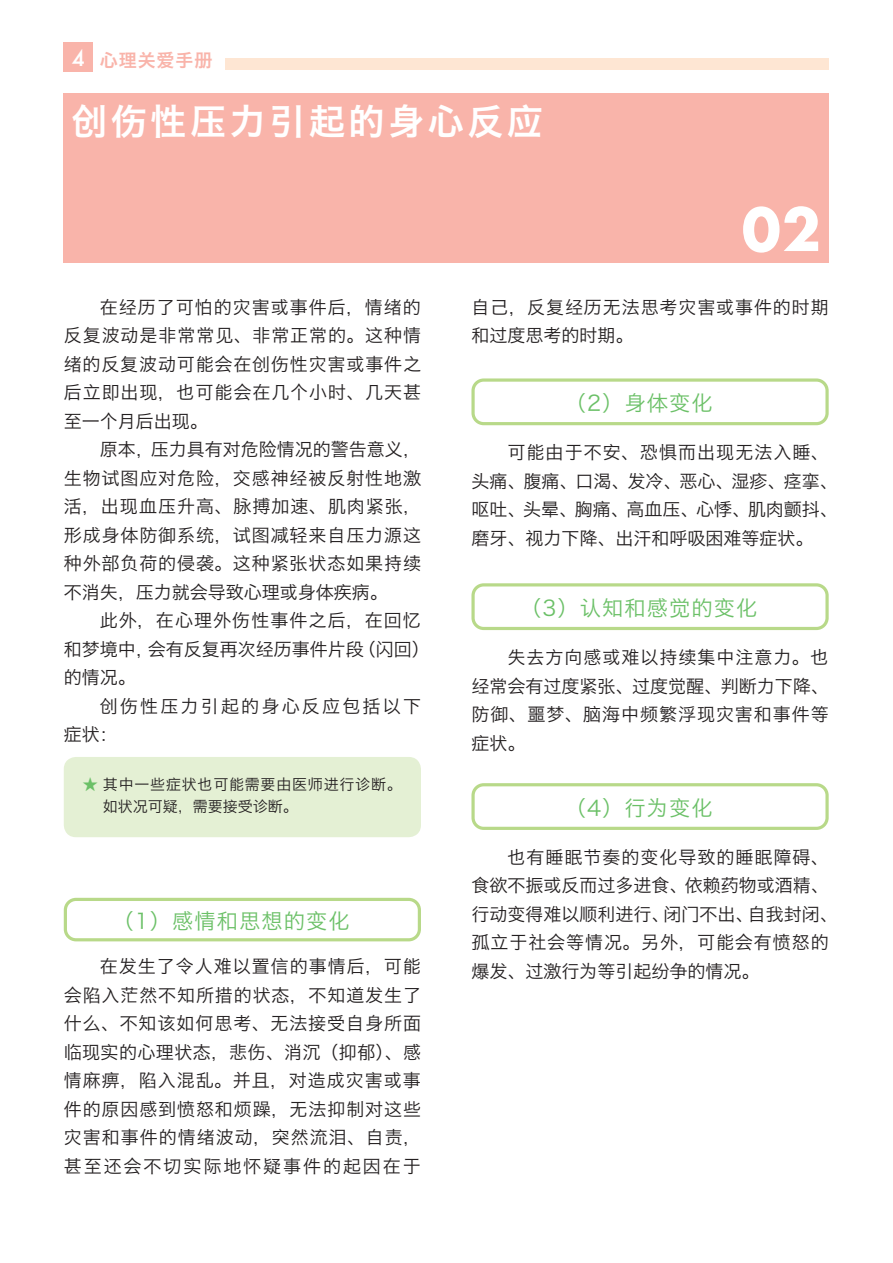
<style>
.page{position:relative;width:893px;height:1263px;background:#fff}
.page>*{position:absolute;margin:0;border:0;box-sizing:border-box;transform-origin:0 0}
.t1{font:64.5px "Futura T Bold";color:#fff}
.t2{font:36px "Hiragino Sans GB W6";letter-spacing:.1em;color:#fff}
.t3{font:21.3px "Hiragino Sans GB W3";letter-spacing:.05em;color:#6bc067}
.本文_字下げ{font:18px/28.5px "Hiragino Sans GB W3";letter-spacing:.05em;color:#231f20;text-align:justify}
.本文_字下げ-2{font:18px/28.5px "Hiragino Sans GB W3";color:#231f20}
.本文_字下げ-3{font:18px/28.5px "Hiragino Sans GB W3";letter-spacing:.125em;color:#231f20}
.t4{font:18px "Hiragino Sans GB W6";letter-spacing:.05em;color:#f9b4aa}
.t5{font:15px/22.5px "Hiragino Sans GB W3";letter-spacing:.05em;color:#231f20}
.s1{font-family:"Futura";font-weight:500;font-size:21.3px;color:#fff}
.s2{color:#6bc067}
</style>
<div class="page">
<div style="left:64px;top:43px;width:29px;height:29px;background:#f9b4aa"></div>
<div style="left:225px;top:58px;width:604px;height:12px;background:#fee6d3"></div>
<div style="left:64px;top:94px;width:765px;height:169px;background:#f9b4aa"></div>
<div style="left:65px;top:758px;width:354px;height:78px;background:#e4f0d4;border-radius:11px"></div>
<div style="left:64px;top:757px;width:357px;height:80px;border:3px solid #e4f0d4;border-radius:11px"></div>
<div style="left:64px;top:898px;width:357px;height:43px;border:3px solid #b8d989;border-radius:11px"></div>
<div style="left:471px;top:378px;width:358px;height:47px;border:3px solid #b8d989;border-radius:11px"></div>
<div style="left:471px;top:583px;width:358px;height:47px;border:3px solid #b8d989;border-radius:11px"></div>
<div style="left:471px;top:783px;width:358px;height:47px;border:3px solid #b8d989;border-radius:11px"></div>
<p class="t4" style="left:72px;top:48px;width:142px"><span class="s1">4</span> 心理关爱手册</p>
<p class="t2" style="left:71px;top:98px;width:473px">创伤性压力引起的身心反应</p>
<p class="t1" style="left:742px;top:191px;width:80px">02</p>
<p class="本文_字下げ" style="left:64px;top:292px;width:359px;text-indent:36px">在经历了可怕的灾害或事件后，情绪的反复波动是非常常见、非常正常的。这种情绪的反复波动可能会在创伤性灾害或事件之后立即出现，也可能会在几个小时、几天甚至一个月后出现。</p>
<p class="本文_字下げ" style="left:64px;top:435px;width:359px;text-indent:36px">原本，压力具有对危险情况的警告意义，生物试图应对危险，交感神经被反射性地激活，出现血压升高、脉搏加速、肌肉紧张，形成身体防御系统，试图减轻来自压力源这种外部负荷的侵袭。这种紧张状态如果持续不消失，压力就会导致心理或身体疾病。</p>
<p class="本文_字下げ-2" style="left:64px;top:606px;width:368px;text-indent:36px">此外，在心理外伤性事件之后，在回忆和梦境中，会有反复再次经历事件片段（闪回）的情况。</p>
<p class="本文_字下げ-3" style="left:64px;top:691px;width:359px;text-indent:36px">创伤性压力引起的身心反应包括以下症状：</p>
<p class="t5" style="left:103px;top:772px;width:300px;text-indent:-20px"><span class="s2">★</span> 其中一些症状也可能需要由医师进行诊断。如状况可疑，需要接受诊断。</p>
<p class="t3" style="left:112px;top:908px;width:239px">（1）感情和思想的变化</p>
<p class="本文_字下げ" style="left:64px;top:952px;width:359px;text-indent:36px">在发生了令人难以置信的事情后，可能会陷入茫然不知所措的状态，不知道发生了什么、不知该如何思考、无法接受自身所面临现实的心理状态，悲伤、消沉（抑郁）、感情麻痹，陷入混乱。并且，对造成灾害或事件的原因感到愤怒和烦躁，无法抑制对这些灾害和事件的情绪波动，突然流泪、自责，甚至还会不切实际地怀疑事件的起因在于</p>
<p class="本文_字下げ" style="left:471px;top:292px;width:359px">自己，反复经历无法思考灾害或事件的时期和过度思考的时期。</p>
<p class="t3" style="left:565px;top:390px;width:149px">（2）身体变化</p>
<p class="本文_字下げ-2" style="left:471px;top:438px;width:368px;text-indent:36px">可能由于不安、恐惧而出现无法入睡、头痛、腹痛、口渴、发冷、恶心、湿疹、痉挛、呕吐、头晕、胸痛、高血压、心悸、肌肉颤抖、磨牙、视力下降、出汗和呼吸困难等症状。</p>
<p class="t3" style="left:520px;top:595px;width:239px">（3）认知和感觉的变化</p>
<p class="本文_字下げ" style="left:471px;top:643px;width:359px;text-indent:36px">失去方向感或难以持续集中注意力。也经常会有过度紧张、过度觉醒、判断力下降、防御、噩梦、脑海中频繁浮现灾害和事件等症状。</p>
<p class="t3" style="left:565px;top:795px;width:149px">（4）行为变化</p>
<p class="本文_字下げ-2" style="left:471px;top:842px;width:368px;text-indent:36px">也有睡眠节奏的变化导致的睡眠障碍、食欲不振或反而过多进食、依赖药物或酒精、行动变得难以顺利进行、闭门不出、自我封闭、孤立于社会等情况。另外，可能会有愤怒的爆发、过激行为等引起纷争的情况。</p>
</div>
